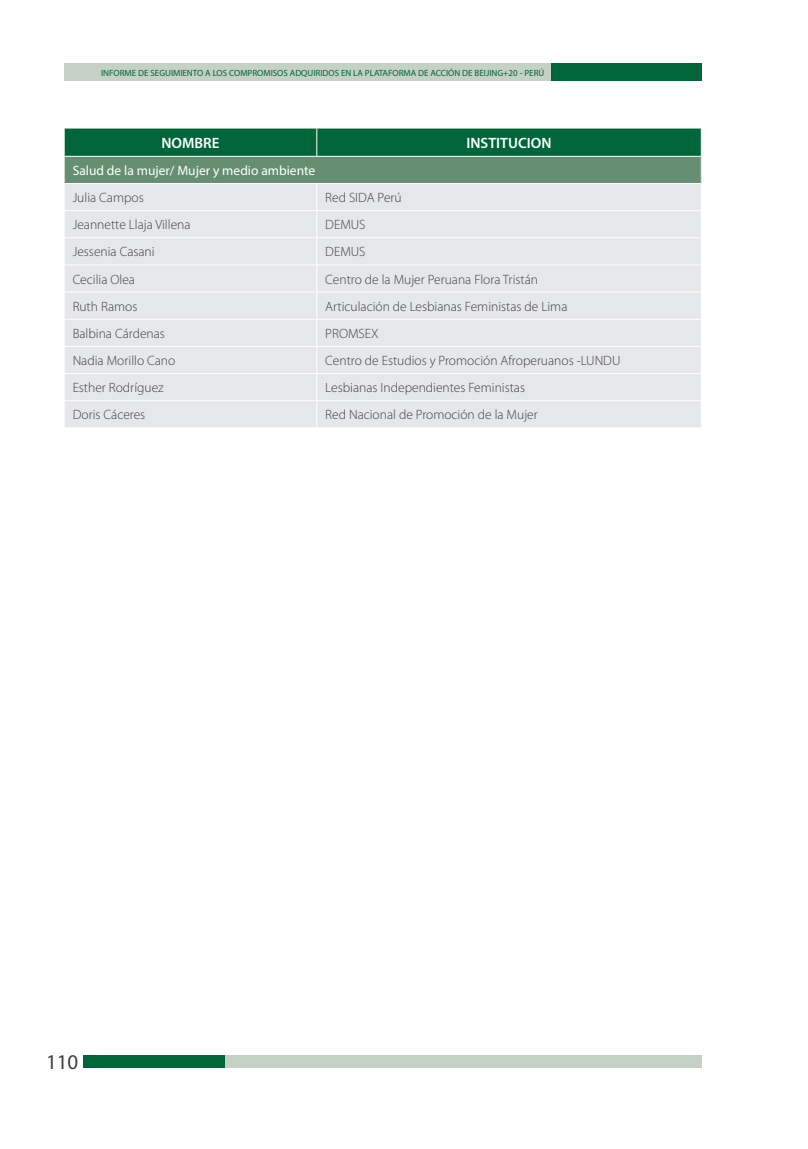
<style>
.page{position:relative;width:808px;height:1149px;background:#fff}
.page>*{position:absolute;margin:0;border:0;box-sizing:border-box;transform-origin:0 0}
.t1{font:21px "Myriad Pro";color:#3e3e3f}
.t2{font:600 15px "Myriad Pro";color:#fff}
.t3{font:300 13.5px "Myriad Pro";color:#3e3e3f}
.t4{font:13.5px "Myriad Pro";color:#fff}
.t5{font:9px "Myriad Pro";color:#006539}
</style>
<div class="page">
<div style="left:83px;top:1054px;width:142px;height:13px;background:#006539"></div>
<div style="left:225px;top:1054px;width:477px;height:13px;background:#c4d1c4"></div>
<div style="left:550px;top:64px;width:152px;height:17px;background:#006539"></div>
<div style="left:64px;top:64px;width:486px;height:17px;background:#c4d1c4"></div>
<svg style="left:64px;top:128px;width:638px;height:299px;background:#c6d4cf"></svg>
<p class="t5" style="left:101px;top:67px;width:445px">INFORME DE SEGUIMIENTO A LOS COMPROMISOS ADQUIRIDOS EN LA PLATAFORMA DE ACCIÓN DE BEIJING+20 - PERÚ</p>
<p class="t2" style="left:161px;top:133px;width:60px">NOMBRE</p>
<p class="t2" style="left:466px;top:133px;width:87px">INSTITUCION</p>
<p class="t4" style="left:73px;top:162px;width:244px">Salud de la mujer/ Mujer y medio ambiente</p>
<p class="t3" style="left:73px;top:189px;width:73px">Julia Campos</p>
<p class="t3" style="left:325px;top:189px;width:78px">Red SIDA Perú</p>
<p class="t3" style="left:73px;top:216px;width:119px">Jeannette Llaja Villena</p>
<p class="t3" style="left:325px;top:216px;width:42px">DEMUS</p>
<p class="t3" style="left:73px;top:244px;width:84px">Jessenia Casani</p>
<p class="t3" style="left:325px;top:244px;width:42px">DEMUS</p>
<p class="t3" style="left:73px;top:271px;width:64px">Cecilia Olea</p>
<p class="t3" style="left:325px;top:271px;width:214px">Centro de la Mujer Peruana Flora Tristán</p>
<p class="t3" style="left:73px;top:298px;width:66px">Ruth Ramos</p>
<p class="t3" style="left:325px;top:298px;width:244px">Articulación de Lesbianas Feministas de Lima</p>
<p class="t3" style="left:73px;top:325px;width:94px">Balbina Cárdenas</p>
<p class="t3" style="left:325px;top:325px;width:55px">PROMSEX</p>
<p class="t3" style="left:73px;top:352px;width:104px">Nadia Morillo Cano</p>
<p class="t3" style="left:325px;top:352px;width:297px">Centro de Estudios y Promoción Afroperuanos -LUNDU</p>
<p class="t3" style="left:73px;top:379px;width:93px">Esther Rodríguez</p>
<p class="t3" style="left:325px;top:379px;width:201px">Lesbianas Independientes Feministas</p>
<p class="t3" style="left:73px;top:406px;width:74px">Doris Cáceres</p>
<p class="t3" style="left:325px;top:406px;width:214px">Red Nacional de Promoción de la Mujer</p>
<h1 class="t1" style="left:46px;top:1048px;width:34px">110</h1>
</div>
